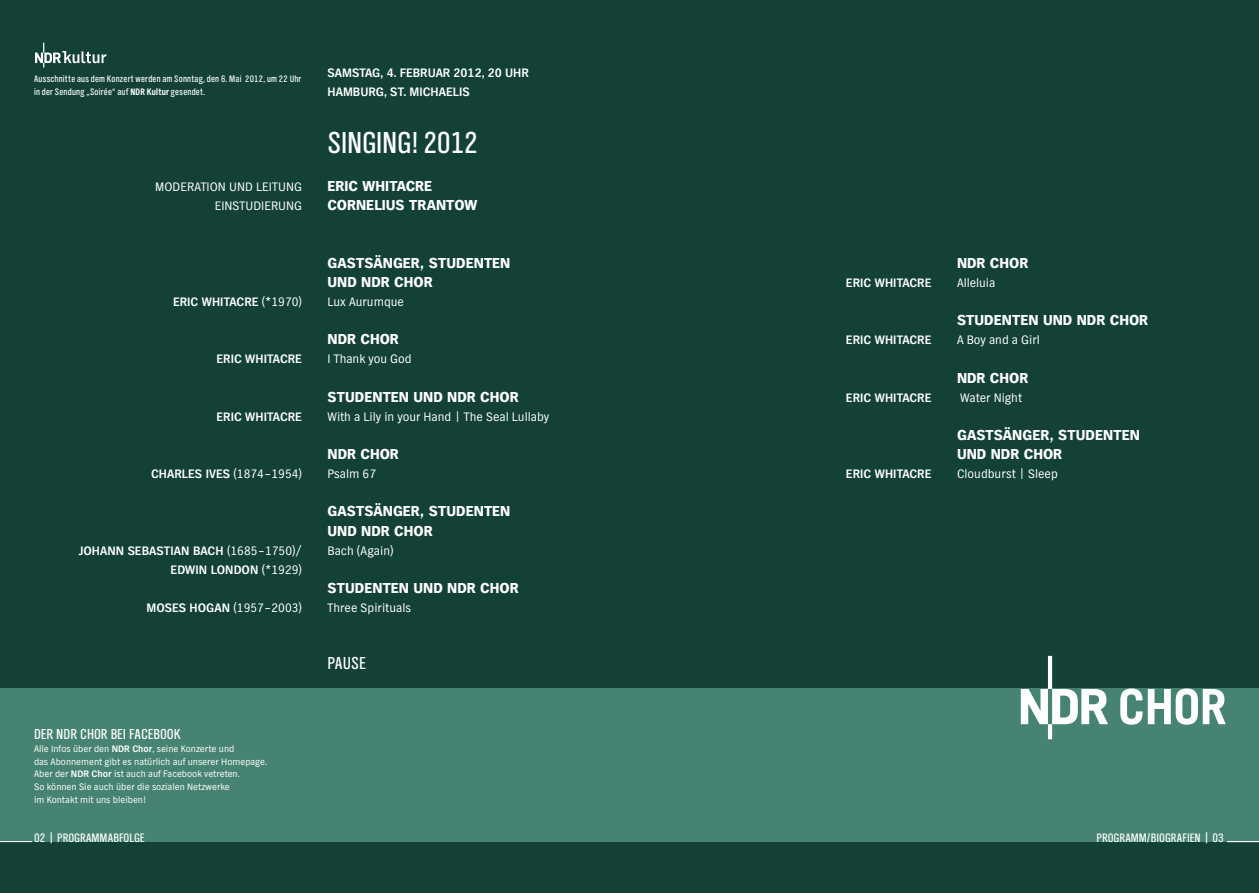
<style>
.page{position:relative;width:1259px;height:893px;background:#fff}
.page>*{position:absolute;margin:0;border:0;box-sizing:border-box;transform-origin:0 0}
.t1{font:31.5px "NDR Sans Cond";letter-spacing:-.015em;color:#fff}
.t2{font:18px "NDR Sans Cond";color:#fff}
.t3{font:900 15px/19.2px "NDR Sans";color:#fff}
.t4{font:15px "NDR Sans Cond";color:#fff}
.t5{font:700 12.75px/19.2px "NDR Sans";color:#fff;text-align:right}
.t6{font:12.75px/19.2px "NDR Sans";color:#fff;text-align:right}
.t7{font:12.75px "NDR Sans Cond";color:#fff}
.t8{font:9.75px/12.8px "NDR Sans";color:#fff}
.t9{font:9.75px/12.8px "NDR Sans Cond";letter-spacing:.025em;color:#fff}
.s1{font-weight:700}
.s2{font-weight:400}
</style>
<div class="page">
<div style="left:629px;top:0;width:630px;height:893px;background:#134137"></div>
<div style="left:629px;top:689px;width:630px;height:153px;background:#468372"></div>
<div style="left:0;top:0;width:629px;height:893px;background:#134137"></div>
<div style="left:0;top:689px;width:629px;height:153px;background:#468372"></div>
<hr style="left:0;top:841px;width:32px;height:1px;background:#fff">
<svg style="left:35px;top:43px;width:71px;height:25px"></svg>
<hr style="left:1227px;top:841px;width:32px;height:1px;background:#fff">
<svg style="left:1020px;top:656px;width:88px;height:83px"></svg>
<svg style="left:1120px;top:688px;width:105px;height:37px"></svg>
<p class="t9" style="left:34px;top:73px;width:269px">Ausschnitte aus dem Konzert werden am Sonntag, den 6. Mai 2012, um 22 Uhr in der Sendung „Soirée“ auf <span class="s1">NDR Kultur</span> gesendet.</p>
<p class="t6" style="left:155px;top:178px;width:148px">MODERATION UND LEITUNG<br>EINSTUDIERUNG</p>
<p class="t5" style="left:173px;top:293px;width:130px">ERIC WHITACRE <span class="s2">(*1970)</span></p>
<p class="t5" style="left:216px;top:351px;width:87px">ERIC WHITACRE</p>
<p class="t5" style="left:216px;top:408px;width:87px">ERIC WHITACRE</p>
<p class="t5" style="left:151px;top:465px;width:152px">CHARLES IVES <span class="s2">(1874 –1954)</span></p>
<p class="t5" style="left:79px;top:542px;width:225px">JOHANN SEBASTIAN BACH <span class="s2">(1685 –1750)/<br></span>EDWIN LONDON <span class="s2">(*1929)</span></p>
<p class="t6" style="left:147px;top:599px;width:157px"><span class="s1">MOSES HOGAN</span> (1957 –2003)</p>
<p class="t4" style="left:34px;top:729px;width:148px">DER NDR CHOR BEI FACEBOOK</p>
<p class="t8" style="left:34px;top:743px;width:235px">Alle Infos über den <span class="s1">NDR Chor</span>, seine Konzerte und<br>das Abonnement gibt es natürlich auf unserer Homepage.<br>Aber der <span class="s1">NDR Chor</span> ist auch auf Facebook vetreten.<br>So können Sie auch über die sozialen Netzwerke<br>im Kontakt mit uns bleiben!</p>
<p class="t7" style="left:34px;top:833px;width:112px">02 | PROGRAMMABFOLGE</p>
<p class="t5" style="left:327px;top:64px;width:203px;text-align:left">SAMSTAG, 4. FEBRUAR 2012, 20 UHR<br>HAMBURG, ST. MICHAELIS</p>
<h1 class="t1" style="left:327px;top:131px;width:152px">SINGING! 2012</h1>
<p class="t3" style="left:327px;top:178px;width:151px">ERIC WHITACRE<br>CORNELIUS TRANTOW</p>
<p class="t3" style="left:327px;top:255px;width:184px">GASTSÄNGER, STUDENTEN<br>UND NDR CHOR</p>
<p class="t6" style="left:327px;top:293px;width:78px">Lux Aurumque</p>
<p class="t3" style="left:327px;top:331px;width:73px">NDR CHOR</p>
<p class="t6" style="left:327px;top:350px;width:86px">I Thank you God</p>
<p class="t3" style="left:327px;top:388px;width:193px">STUDENTEN UND NDR CHOR</p>
<p class="t6" style="left:327px;top:408px;width:223px">With a Lily in your Hand | The Seal Lullaby</p>
<p class="t3" style="left:327px;top:446px;width:73px">NDR CHOR</p>
<p class="t6" style="left:327px;top:465px;width:50px">Psalm 67</p>
<p class="t3" style="left:327px;top:503px;width:184px">GASTSÄNGER, STUDENTEN<br>UND NDR CHOR</p>
<p class="t6" style="left:327px;top:542px;width:67px">Bach (Again)</p>
<p class="t3" style="left:327px;top:580px;width:193px">STUDENTEN UND NDR CHOR</p>
<p class="t6" style="left:327px;top:599px;width:85px">Three Spirituals</p>
<h2 class="t2" style="left:327px;top:657px;width:40px">PAUSE</h2>
<p class="t5" style="left:846px;top:274px;width:87px">ERIC WHITACRE</p>
<p class="t5" style="left:846px;top:332px;width:87px">ERIC WHITACRE</p>
<p class="t5" style="left:846px;top:389px;width:87px">ERIC WHITACRE</p>
<p class="t5" style="left:846px;top:465px;width:87px">ERIC WHITACRE</p>
<p class="t3" style="left:957px;top:255px;width:73px">NDR CHOR</p>
<p class="t6" style="left:957px;top:274px;width:40px">Alleluia</p>
<p class="t3" style="left:957px;top:312px;width:193px">STUDENTEN UND NDR CHOR</p>
<p class="t6" style="left:957px;top:331px;width:84px">A Boy and a Girl</p>
<p class="t3" style="left:957px;top:369px;width:73px">NDR CHOR</p>
<p class="t6" style="left:960px;top:389px;width:63px">Water Night</p>
<p class="t3" style="left:957px;top:427px;width:184px">GASTSÄNGER, STUDENTEN<br>UND NDR CHOR</p>
<p class="t6" style="left:957px;top:465px;width:102px">Cloudburst | Sleep</p>
<p class="t7" style="left:1096px;top:833px;width:129px">PROGRAMM/BIOGRAFIEN | 03</p>
</div>
